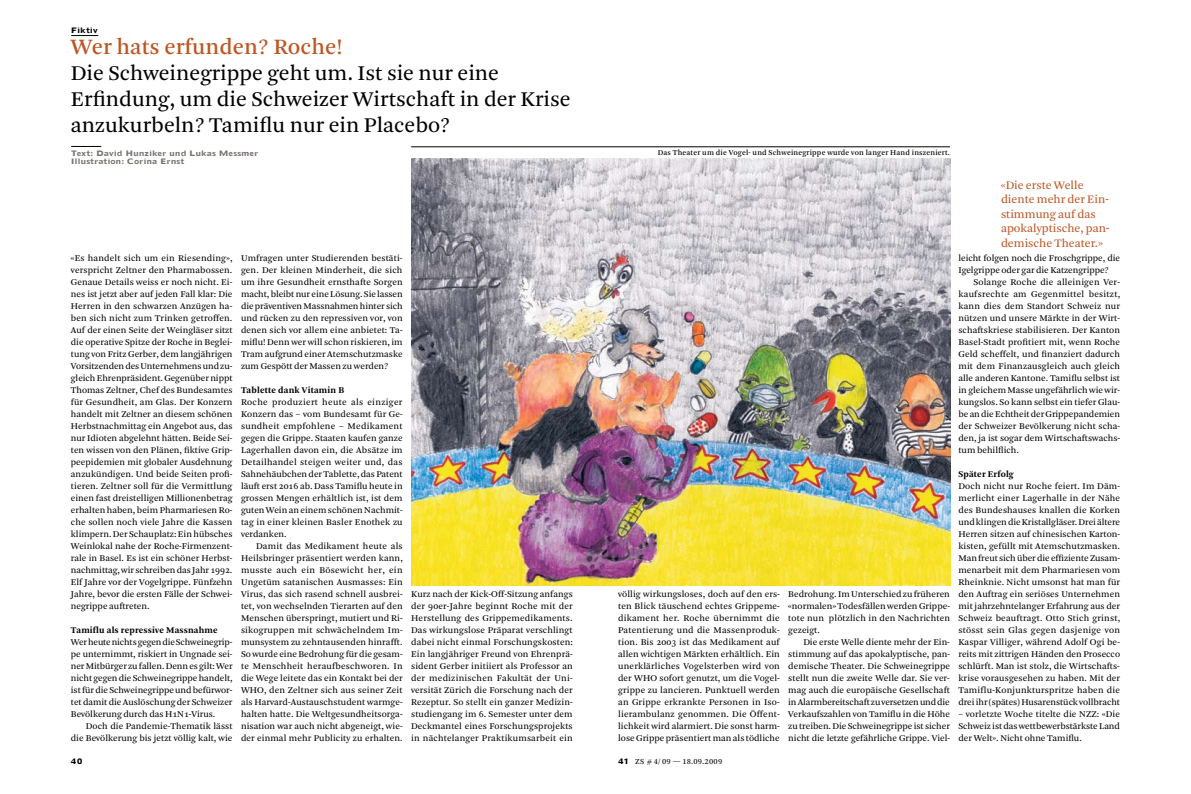
<style>
.page{position:relative;width:1191px;height:794px;background:#fff}
.page>*{position:absolute;margin:0;border:0;box-sizing:border-box;transform-origin:0 0}
.t1{font:23px "Arnhem";color:#bd5624}
.t2{font:22px/26px "Arnhem Blond";color:#000}
.t3{font:12px/14.5px "Arnhem Blond";color:#bd5624}
.t4{font:9.3px/12px "Arnhem Blond";color:#000;text-align:justify}
.t5{font:700 9.3px "Arnhem";letter-spacing:.02em;color:#000}
.t6{font:8px "Arnhem Blond";letter-spacing:.03em;color:#000}
.t7{font:7.8px "Arnhem";letter-spacing:.02em;color:#000}
.t8{font:700 7px/8px "Doric LT Std";letter-spacing:-.02em;color:#787370}
.t9{font:700 7px "Doric LT Std";letter-spacing:-.025em;color:#000}
.s1{font-family:"Arnhem"}
.s2{font-family:"Doric LT Std";font-weight:700;font-size:7px}
</style>
<div class="page">
<hr style="left:411px;top:146px;width:539px;height:1px;background:#000">
<img style="left:411px;top:158px;width:539px;height:427px">
<svg style="left:71px;top:35px;width:27px;height:1px"></svg>
<hr style="left:71px;top:146px;width:30px;height:1px;background:#000">
<p class="t9" style="left:71px;top:25px;width:29px">Fiktiv</p>
<h1 class="t1" style="left:71px;top:34px;width:273px">Wer hats erfunden? Roche!</h1>
<h2 class="t2" style="left:71px;top:61px;width:501px">Die Schweinegrippe geht um. Ist sie nur eine<br>Erfindung, um die Schweizer Wirtschaft in der Krise anzukurbeln? Tamiflu nur ein Placebo?</h2>
<p class="t8" style="left:71px;top:149px;width:189px">Text: David Hunziker und Lukas Messmer<br>Illustration: Corina Ernst</p>
<p class="t7" style="left:658px;top:148px;width:294px">Das Theater um die Vogel- und Schweinegrippe wurde von langer Hand inszeniert.</p>
<p class="t4" style="left:71px;top:252px;width:163px"><span class="s1">«</span>Es handelt sich um ein Riesending», verspricht Zeltner den Pharmabossen.<br>Genaue Details weiss er noch nicht. Ei&shy;nes ist jetzt aber auf jeden Fall klar: Die Herren in den schwarzen Anzügen ha&shy;ben sich nicht zum Trinken getroffen.<br>Auf der einen Seite der Weingläser sitzt die operative Spitze der Roche in Beglei&shy;tung von Fritz Gerber, dem langjährigen Vorsitzenden des Unternehmens und zu&shy;gleich Ehrenpräsident. Gegenüber nippt Thomas Zeltner, Chef des Bundesamtes für Gesundheit, am Glas. Der Konzern handelt mit Zeltner an diesem schönen Herbstnachmittag ein Angebot aus, das nur Idioten abgelehnt hätten. Beide Sei&shy;ten wissen von den Plänen, fiktive Grip&shy;peepidemien mit globaler Ausdehnung anzukündigen. Und beide Seiten profi&shy;tieren. Zeltner soll für die Vermittlung einen fast dreistelligen Millionenbetrag erhalten haben, beim Pharmariesen Ro&shy;che sollen noch viele Jahre die Kassen klimpern. Der Schauplatz: Ein hübsches Weinlokal nahe der Roche-Firmenzent&shy;rale in Basel. Es ist ein schöner Herbst&shy;nachmittag, wir schreiben das Jahr 1992.<br>Elf Jahre vor der Vogelgrippe. Fünfzehn Jahre, bevor die ersten Fälle der Schwei&shy;negrippe auftreten.</p>
<p class="t5" style="left:71px;top:625px;width:148px">Tamiflu als repressive Massnahme</p>
<p class="t4" style="left:71px;top:636px;width:163px">Wer heute nichts gegen die Schweinegrip&shy;pe unternimmt, riskiert in Ungnade sei&shy;ner Mitbürger zu fallen. Denn es gilt: Wer nicht gegen die Schweinegrippe handelt, ist für die Schweinegrippe und befürwor&shy;tet damit die Auslöschung der Schweizer Bevölkerung durch das H1N1-Virus.</p>
<p class="t4" style="left:71px;top:720px;width:163px;text-align:right">Doch die Pandemie-Thematik lässt die Bevölkerung bis jetzt völlig kalt, wie</p>
<p class="t4" style="left:241px;top:252px;width:163px">Umfragen unter Studierenden bestäti&shy;gen. Der kleinen Minderheit, die sich um ihre Gesundheit ernsthafte Sorgen macht, bleibt nur eine Lösung. Sie lassen die präventiven Massnahmen hinter sich und rücken zu den repressiven vor, von denen sich vor allem eine anbietet: Ta&shy;miflu! Denn wer will schon riskieren, im Tram aufgrund einer Atemschutzmaske zum Gespött der Massen zu werden?</p>
<p class="t5" style="left:241px;top:384px;width:105px">Tablette dank Vitamin B</p>
<p class="t4" style="left:241px;top:396px;width:163px">Roche produziert heute als einziger Konzern das – vom Bundesamt für Ge&shy;sundheit empfohlene – Medikament gegen die Grippe. Staaten kaufen ganze Lagerhallen davon ein, die Absätze im Detailhandel steigen weiter und, das Sahnehäubchen der Tablette, das Patent läuft erst 2016 ab. Dass Tamiflu heute in grossen Mengen erhältlich ist, ist dem guten Wein an einem schönen Nachmit&shy;tag in einer kleinen Basler Enothek zu verdanken.</p>
<p class="t4" style="left:241px;top:540px;width:163px;text-indent:15px">Damit das Medikament heute als Heilsbringer präsentiert werden kann, musste auch ein Bösewicht her, ein Ungetüm satanischen Ausmasses: Ein Virus, das sich rasend schnell ausbrei&shy;tet, von wechselnden Tierarten auf den Menschen überspringt, mutiert und Ri&shy;sikogruppen mit schwächelndem Im&shy;munsystem zu zehntausenden hinrafft.<br>So wurde eine Bedrohung für die gesam&shy;te Menschheit heraufbeschworen. In die Wege leitete das ein Kontakt bei der WHO, den Zeltner sich aus seiner Zeit als Harvard-Austauschstudent warmge&shy;halten hatte. Die Weltgesundheitsorga&shy;nisation war auch nicht abgeneigt, wie&shy;der einmal mehr Publicity zu erhalten.</p>
<p class="t4" style="left:411px;top:588px;width:163px">Kurz nach der Kick-Off-Sitzung anfangs der 90er-Jahre beginnt Roche mit der Herstellung des Grippemedikaments.<br>Das wirkungslose Präparat verschlingt dabei nicht einmal Forschungskosten:<br>Ein langjähriger Freund von Ehrenprä&shy;sident Gerber initiiert als Professor an der medizinischen Fakultät der Uni&shy;versität Zürich die Forschung nach der Rezeptur. So stellt ein ganzer Medizin&shy;studiengang im 6. Semester unter dem Deckmantel eines Forschungsprojekts in nächtelanger Praktikumsarbeit ein</p>
<p class="t4" style="left:618px;top:588px;width:163px">völlig wirkungsloses, doch auf den ers&shy;ten Blick täuschend echtes Grippeme&shy;dikament her. Roche übernimmt die Patentierung und die Massenproduk&shy;tion. Bis 2003 ist das Medikament auf allen wichtigen Märkten erhältlich. Ein unerklärliches Vogelsterben wird von der WHO sofort genutzt, um die Vogel&shy;grippe zu lancieren. Punktuell werden an Grippe erkrankte Personen in Iso&shy;lierambulanz genommen. Die Öffent&shy;lichkeit wird alarmiert. Die sonst harm&shy;lose Grippe präsentiert man als tödliche</p>
<p class="t4" style="left:788px;top:588px;width:163px">Bedrohung. Im Unterschied zu früheren <span class="s1">«</span>normalen» Todesfällen werden Grippe&shy;tote nun plötzlich in den Nachrichten gezeigt.</p>
<p class="t4" style="left:788px;top:636px;width:163px;text-indent:15px">Die erste Welle diente mehr der Ein&shy;stimmung auf das apokalyptische, pan&shy;demische Theater. Die Schweinegrippe stellt nun die zweite Welle dar. Sie ver&shy;mag auch die europäische Gesellschaft in Alarmbereitschaft zu versetzen und die Verkaufszahlen von Tamiflu in die Höhe zu treiben. Die Schweinegrippe ist sicher nicht die letzte gefährliche Grippe. Viel-</p>
<p class="t9" style="left:71px;top:755px;width:13px">40</p>
<p class="t6" style="left:618px;top:757px;width:106px"><span class="s2">41</span> ZS # 4/ 09 — 18.09.2009</p>
<p class="t3" style="left:1001px;top:178px;width:110px">«Die erste Welle diente mehr der Ein&shy;stimmung auf das apokalyptische, pan&shy;demische Theater.»</p>
<p class="t4" style="left:958px;top:252px;width:163px">leicht folgen noch die Froschgrippe, die<br>Igelgrippe oder gar die Katzengrippe?</p>
<p class="t4" style="left:958px;top:276px;width:163px;text-indent:15px">Solange Roche die alleinigen Ver&shy;kaufsrechte am Gegenmittel besitzt, kann dies dem Standort Schweiz nur nützen und unsere Märkte in der Wirt&shy;schaftskriese stabilisieren. Der Kanton Basel-Stadt profitiert mit, wenn Roche Geld scheffelt, und finanziert dadurch mit dem Finanzausgleich auch gleich alle anderen Kantone. Tamiflu selbst ist in gleichem Masse ungefährlich wie wir&shy;kungslos. So kann selbst ein tiefer Glau&shy;be an die Echtheit der Grippepandemien der Schweizer Bevölkerung nicht scha&shy;den, ja ist sogar dem Wirtschaftswachs&shy;tum behilflich.</p>
<p class="t5" style="left:958px;top:468px;width:57px">Später Erfolg</p>
<p class="t4" style="left:958px;top:480px;width:163px">Doch nicht nur Roche feiert. Im Däm&shy;merlicht einer Lagerhalle in der Nähe des Bundeshauses knallen die Korken und klingen die Kristallgläser. Drei ältere Herren sitzen auf chinesischen Karton&shy;kisten, gefüllt mit Atemschutzmasken.<br>Man freut sich über die effiziente Zusam&shy;menarbeit mit dem Pharmariesen vom Rheinknie. Nicht umsonst hat man für den Auftrag ein seriöses Unternehmen mit jahrzehntelanger Erfahrung aus der Schweiz beauftragt. Otto Stich grinst, stösst sein Glas gegen dasjenige von Kaspar Villiger, während Adolf Ogi be&shy;reits mit zittrigen Händen den Prosecco schlürft. Man ist stolz, die Wirtschafts&shy;krise vorausgesehen zu haben. Mit der Tamiflu-Konjunkturspritze haben die drei ihr (spätes) Husarenstück vollbracht</p>
<p class="t4" style="left:958px;top:708px;width:163px">– vorletzte Woche titelte die NZZ: <span class="s1">«</span>Die Schweiz ist das wettbewerbstärkste Land der Welt». Nicht ohne Tamiflu.</p>
</div>
